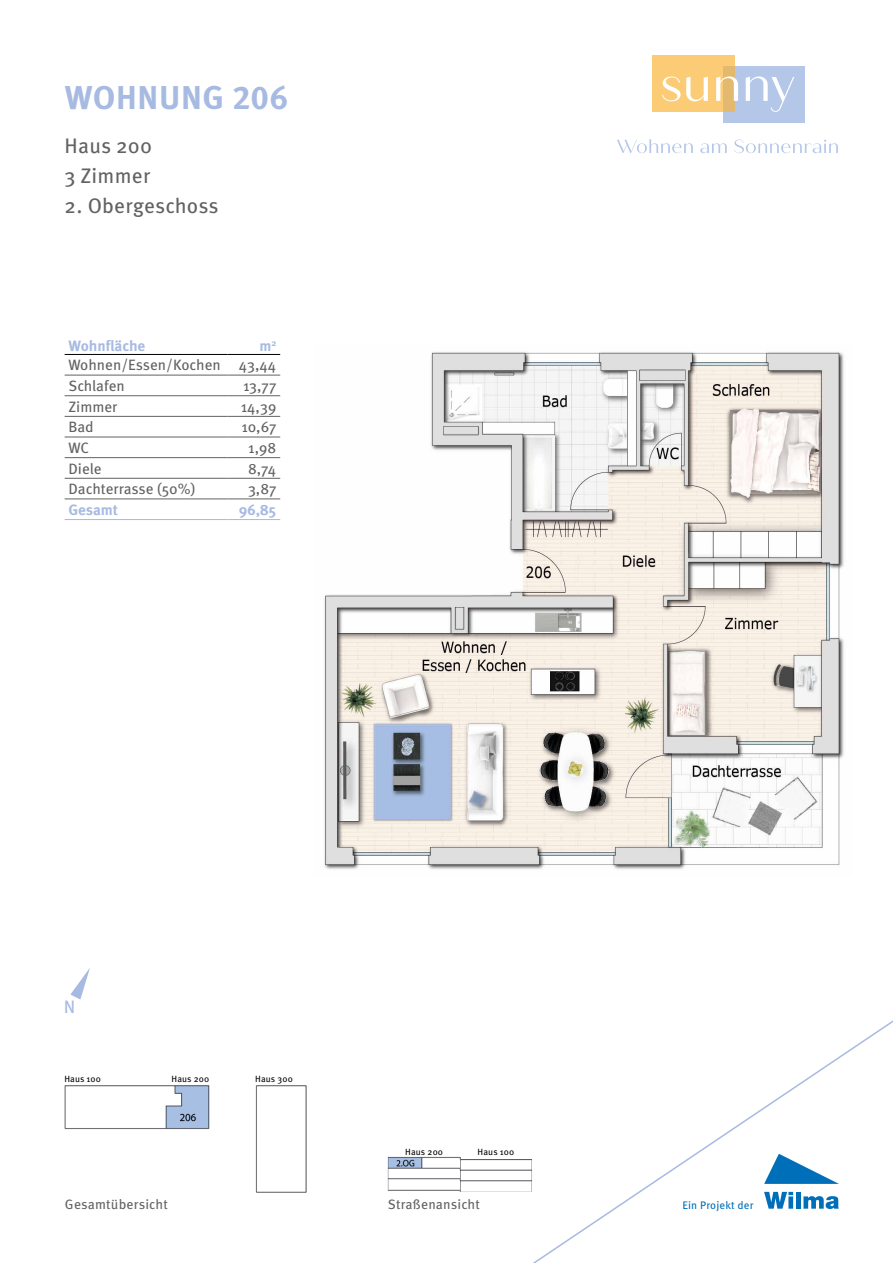
<style>
.page{position:relative;width:893px;height:1263px;background:#fff}
.page>*{position:absolute;margin:0;border:0;box-sizing:border-box;transform-origin:0 0}
.t1{font:700 33px "Meta Pro";letter-spacing:.015em;color:#a7bae1}
.t2{font:21px/30px "Meta Pro";letter-spacing:.01em;color:#626261}
.t3{font:18px "Meta Pro";color:#a7bae1}
.t4{font:15px/20.2px "Meta Pro";color:#626261;text-align:justify}
.t5{font:700 15px "Meta Pro";color:#a7bae1}
.t6{font:13.65px "Meta Pro";letter-spacing:.015em;color:#626261}
.t7{font:10.95px "Meta Pro";letter-spacing:.015em;color:#006fba}
.t8{font:9px "Meta Pro";letter-spacing:.015em;color:#000}
.s1{font-weight:700;color:#a7bae1}
</style>
<div class="page">
<svg style="left:533px;top:1020px;width:360px;height:243px"></svg>
<svg style="left:764px;top:1192px;width:29px;height:17px"></svg>
<div style="left:796px;top:1192px;width:5px;height:17px;background:#006fba"></div>
<svg style="left:803px;top:1196px;width:36px;height:13px"></svg>
<svg style="left:764px;top:1154px;width:75px;height:30px"></svg>
<svg style="left:617px;top:139px;width:76px;height:14px"></svg>
<svg style="left:700px;top:143px;width:27px;height:10px"></svg>
<svg style="left:734px;top:140px;width:104px;height:13px"></svg>
<div style="left:723px;top:66px;width:81px;height:57px;background:#b5c7e8"></div>
<svg style="left:652px;top:55px;width:82px;height:57px;background:#f9c974"></svg>
<svg style="left:662px;top:76px;width:46px;height:25px"></svg>
<svg style="left:716px;top:76px;width:22px;height:25px"></svg>
<svg style="left:746px;top:76px;width:48px;height:36px"></svg>
<svg style="left:70px;top:968px;width:20px;height:31px"></svg>
<img style="left:388px;top:1156px;width:144px;height:36px">
<img style="left:64px;top:1085px;width:243px;height:108px">
<hr style="left:65px;top:354px;width:162px;height:1px;background:#000">
<hr style="left:227px;top:354px;width:53px;height:1px;background:#000">
<hr style="left:65px;top:519px;width:162px;height:1px;background:#a7bae1">
<hr style="left:227px;top:519px;width:53px;height:1px;background:#a7bae1">
<hr style="left:65px;top:375px;width:162px;height:1px;background:#626261">
<hr style="left:65px;top:437px;width:162px;height:1px;background:#626261">
<hr style="left:227px;top:375px;width:53px;height:1px;background:#626261">
<hr style="left:227px;top:437px;width:53px;height:1px;background:#626261">
<hr style="left:65px;top:395px;width:162px;height:1px;background:#626261">
<hr style="left:65px;top:457px;width:162px;height:1px;background:#626261">
<hr style="left:227px;top:395px;width:53px;height:1px;background:#626261">
<hr style="left:227px;top:457px;width:53px;height:1px;background:#626261">
<hr style="left:65px;top:416px;width:162px;height:1px;background:#626261">
<hr style="left:65px;top:478px;width:162px;height:1px;background:#626261">
<hr style="left:65px;top:499px;width:162px;height:1px;background:#626261">
<hr style="left:227px;top:416px;width:53px;height:1px;background:#626261">
<hr style="left:227px;top:478px;width:53px;height:1px;background:#626261">
<hr style="left:227px;top:499px;width:53px;height:1px;background:#626261">
<img style="left:324px;top:352px;width:520px;height:517px">
<img style="left:460px;top:1160px;width:1px;height:31px">
<h1 class="t1" style="left:65px;top:77px;width:225px">WOHNUNG 206</h1>
<h2 class="t2" style="left:65px;top:131px;width:89px">Haus 200<br>3 Zimmer</h2>
<h2 class="t2" style="left:65px;top:191px;width:156px">2. Obergeschoss</h2>
<p class="t5" style="left:68px;top:336px;width:78px">Wohnfläche</p>
<p class="t4" style="left:68px;top:336px;width:209px;text-indent:191px"><span class="s1">m</span><sup>2<br></sup>Wohnen/Essen/Kochen 43,44<br>Schlafen</p>
<p class="t4" style="left:243px;top:376px;width:35px">13,77</p>
<p class="t4" style="left:68px;top:397px;width:51px">Zimmer</p>
<p class="t4" style="left:241px;top:397px;width:37px">14,39</p>
<p class="t4" style="left:68px;top:417px;width:27px">Bad</p>
<p class="t4" style="left:241px;top:417px;width:36px">10,67</p>
<p class="t4" style="left:68px;top:438px;width:22px">WC</p>
<p class="t4" style="left:248px;top:438px;width:30px">1,98</p>
<p class="t4" style="left:68px;top:459px;width:35px">Diele</p>
<p class="t4" style="left:248px;top:459px;width:30px">8,74</p>
<p class="t4" style="left:68px;top:479px;width:128px">Dachterrasse (50%)</p>
<p class="t4" style="left:248px;top:479px;width:30px">3,87</p>
<p class="t5" style="left:68px;top:500px;width:51px">Gesamt</p>
<p class="t5" style="left:239px;top:500px;width:39px">96,85</p>
<p class="t3" style="left:64px;top:995px;width:13px">N</p>
<p class="t8" style="left:64px;top:1073px;width:38px">Haus 100</p>
<p class="t8" style="left:172px;top:1073px;width:39px">Haus 200</p>
<p class="t8" style="left:255px;top:1073px;width:39px">Haus 300</p>
<p class="t8" style="left:405px;top:1146px;width:39px">Haus 200</p>
<p class="t8" style="left:478px;top:1146px;width:38px">Haus 100</p>
<p class="t6" style="left:65px;top:1195px;width:104px">Gesamtübersicht</p>
<p class="t6" style="left:388px;top:1195px;width:94px">Straßenansicht</p>
<p class="t7" style="left:682px;top:1198px;width:73px">Ein Projekt der</p>
</div>
